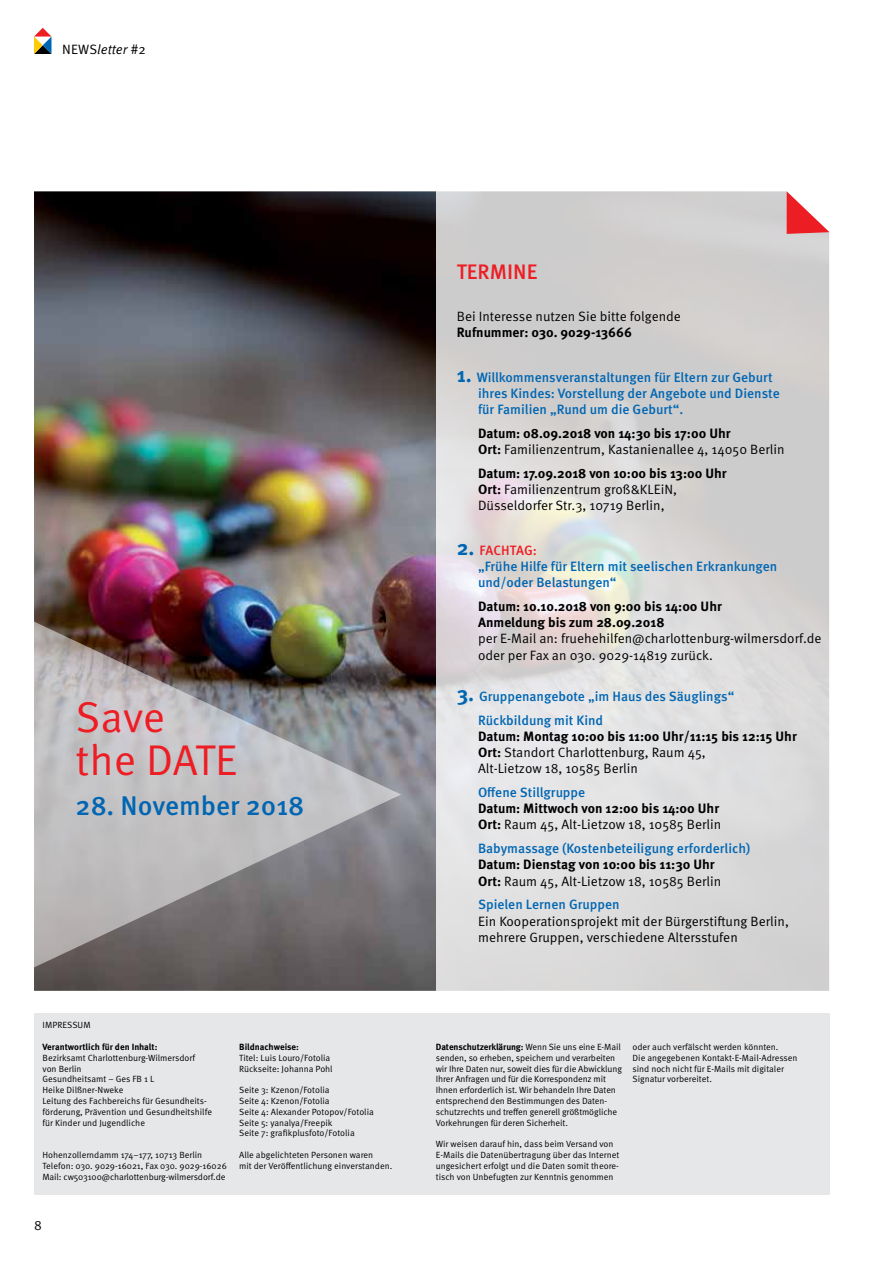
<style>
.page{position:relative;width:893px;height:1263px;background:#fff}
.page>*{position:absolute;margin:0;border:0;box-sizing:border-box;transform-origin:0 0}
.t1{font:42.9px/42.9px "Meta OT Norm";letter-spacing:-.005em;color:#ed1d24}
.t2{font:500 27px "Meta OT";color:#0066b3}
.t3{font:500 21px "Meta OT";color:#ed1d24}
.t4{font:13.5px/16.2px "Meta OT Norm";color:#000}
.t5{font:500 13.5px/16.2px "Meta OT";color:#0066b3}
.t6{font:700 13.5px/16.2px "Meta OT";color:#000}
.t7{font:13.5px "Meta OT Norm Ita";color:#000}
.t8{font:9px/10.8px "Meta OT Norm";letter-spacing:-.005em;color:#000}
.t9{font:700 9px "Meta OT";letter-spacing:-.01em;color:#000}
.s1{font-family:"Meta OT Norm"}
.s2{font-weight:700;font-size:21px}
.s3{font-family:"Meta OT";font-weight:700}
.s4{color:#ed1d24}
.s5{font-family:"Meta OT Norm";font-weight:400}
</style>
<div class="page">
<img style="left:34px;top:191px;width:402px;height:800px">
<svg style="left:436px;top:191px;width:393px;height:800px;background:#d9d7d7"></svg>
<div style="left:34px;top:1013px;width:795px;height:181px;background:#e6e7e8"></div>
<svg style="left:787px;top:191px;width:42px;height:43px"></svg>
<img style="left:34px;top:621px;width:367px;height:346px">
<svg style="left:34px;top:28px;width:17px;height:26px"></svg>
<h3 class="t4" style="left:62px;top:42px;width:10px">News</h3>
<h3 class="t7" style="left:97px;top:41px;width:50px">letter <span class="s1">#2</span></h3>
<h1 class="t1" style="left:76px;top:696px;width:163px">Save<br>the DATE</h1>
<h2 class="t2" style="left:76px;top:789px;width:230px">28. November 2018</h2>
<p class="t8" style="left:43px;top:1020px;width:10px">Impressum</p>
<p class="t9" style="left:43px;top:1041px;width:116px">Verantwortlich für den Inhalt:</p>
<p class="t8" style="left:43px;top:1052px;width:171px">Bezirksamt Charlottenburg-Wilmersdorf<br>von Berlin<br>Gesundheitsamt – Ges FB 1 L<br>Heike Dilßner-Nweke<br>Leitung des Fachbereichs für Gesundheits&shy;förderung, Prävention und Gesundheitshilfe für Kinder und Jugendliche</p>
<p class="t8" style="left:43px;top:1150px;width:186px">H ohenzollerndamm 174–177, 10713 Berlin<br>Telefon: 030. 9029-16021, Fax 030. 9029-16026<br>Mail: cw503100@charlottenburg-wilmersdorf.de</p>
<p class="t9" style="left:239px;top:1041px;width:61px">Bildnachweise:</p>
<p class="t8" style="left:239px;top:1052px;width:95px">Titel: Luis Louro/Fotolia<br>Rückseite: Johanna Pohl</p>
<p class="t8" style="left:239px;top:1085px;width:136px">Seite 3: Kzenon/Fotolia<br>Seite 4: Kzenon/Fotolia<br>Seite 4: Alexander Potopov/Fotolia<br>Seite 5: yanalya/Freepik<br>Seite 7: grafikplusfoto/Fotolia</p>
<p class="t8" style="left:239px;top:1150px;width:155px">Alle abgelichteten Personen waren<br>mit der Veröffentlichung einverstanden.</p>
<h3 class="t4" style="left:34px;top:1217px;width:9px">8</h3>
<h3 class="t3" style="left:457px;top:260px;width:82px">TERMINE</h3>
<h3 class="t4" style="left:457px;top:308px;width:226px">Bei Interesse nutzen Sie bitte folgende</h3>
<h3 class="t6" style="left:457px;top:325px;width:177px">Rufnummer: 030. 9029-13666</h3>
<h3 class="t5" style="left:478px;top:369px;width:303px;text-indent:-21px"><span class="s2">1.</span> Willkommensveranstaltungen für Eltern zur Geburt ihres Kindes: Vorstellung der Angebote und Dienste für Familien „Rund um die Geburt“.</h3>
<h3 class="t6" style="left:478px;top:425px;width:254px">Datum: 08.09.2018 von 14:30 bis 17:00 Uhr</h3>
<h3 class="t4" style="left:478px;top:442px;width:308px"><span class="s3">Ort:</span> Familienzentrum, Kastanienallee 4, 14050 Berlin</h3>
<h3 class="t6" style="left:478px;top:465px;width:250px">Datum: 17.09.2018 von 10:00 bis 13:00 Uhr</h3>
<h3 class="t4" style="left:478px;top:482px;width:200px"><span class="s3">Ort:</span> Familienzentrum groß&amp;KLEiN ,<br>Düsseldorfer Str.3, 10719 Berlin,</h3>
<h3 class="t5" style="left:478px;top:543px;width:301px;text-indent:-21px"><span class="s2">2.</span> <span class="s4">Fachtag :<br></span>„Frühe H ilfe für Eltern mit seelischen Erkrankungen und/oder Belastungen“</h3>
<h3 class="t6" style="left:478px;top:599px;width:245px">Datum: 10.10.2018 von 9:00 bis 14:00 Uhr<br>Anmeldung bis zum 28.09.2018</h3>
<h3 class="t4" style="left:478px;top:631px;width:345px">per E-Mail an: fruehehilfen@charlottenburg-wilmersdorf.de oder per Fax an 030. 9029-14819 zurück.</h3>
<h3 class="t5" style="left:478px;top:685px;width:258px;line-height:23.7px;text-indent:-21px"><span class="s2">3.</span> Gruppenangebote „im Haus des Säuglings“<br>Rückbildung mit Kind</h3>
<h3 class="t6" style="left:478px;top:728px;width:320px">Datum: Montag 10:00 bis 11:00 Uhr/11:15 bis 12:15 Uhr</h3>
<h3 class="t4" style="left:478px;top:745px;width:229px"><span class="s3">Ort:</span> Standort Charlottenburg, Raum 45,<br>Alt-Lietzow 18, 10585 Berlin</h3>
<h3 class="t5" style="left:478px;top:785px;width:109px">Offene Stillgruppe</h3>
<h3 class="t6" style="left:478px;top:801px;width:243px">Datum: Mittwoch von 12:00 bis 14:00 Uhr</h3>
<h3 class="t4" style="left:478px;top:817px;width:245px"><span class="s3">Ort:</span> Raum 45, Alt-Lietzow 18, 10585 Berlin</h3>
<h3 class="t5" style="left:478px;top:841px;width:274px">Babymassage (Kostenbeteiligung erforderlich)</h3>
<h3 class="t6" style="left:478px;top:857px;width:238px">Datum: Dienstag von 10:00 bis 11:30 Uhr</h3>
<h3 class="t4" style="left:478px;top:873px;width:245px"><span class="s3">Ort:</span> Raum 45, Alt-Lietzow 18, 10585 Berlin</h3>
<h3 class="t5" style="left:478px;top:897px;width:143px">Spielen Lernen Gruppen</h3>
<h3 class="t4" style="left:478px;top:913px;width:312px">Ein Kooperationsprojekt mit der Bürgerstiftung Berlin, mehrere Gruppen, verschiedene Altersstufen</h3>
<p class="t9" style="left:436px;top:1041px;width:186px">Datenschutzerklärung: <span class="s5">Wenn Sie uns eine E-Mail</span></p>
<p class="t8" style="left:436px;top:1052px;width:188px">senden, so erheben, speichern und verarbeiten wir Ihre Daten nur, soweit dies für die Abwicklung Ihrer Anfragen und für die Korrespondenz mit Ihnen erforderlich ist. Wir behandeln Ihre Daten entsprechend den Bestimmungen des Daten&shy;schutzrechts und treffen generell größtmögliche Vorkehrungen für deren Sicherheit.</p>
<p class="t8" style="left:436px;top:1139px;width:185px">Wir weisen darauf hin, dass beim Versand von E-Mails die Datenübertragung über das Internet ungesichert erfolgt und die Daten somit theore&shy;tisch von Unbefugten zur Kenntnis genommen</p>
<p class="t8" style="left:632px;top:1042px;width:167px">oder auch verfälscht werden könnten.<br>Die angegebenen Kontakt-E-Mail-Adressen sind noch nicht für E-Mails mit digitaler Signatur vorbereitet.</p>
</div>
